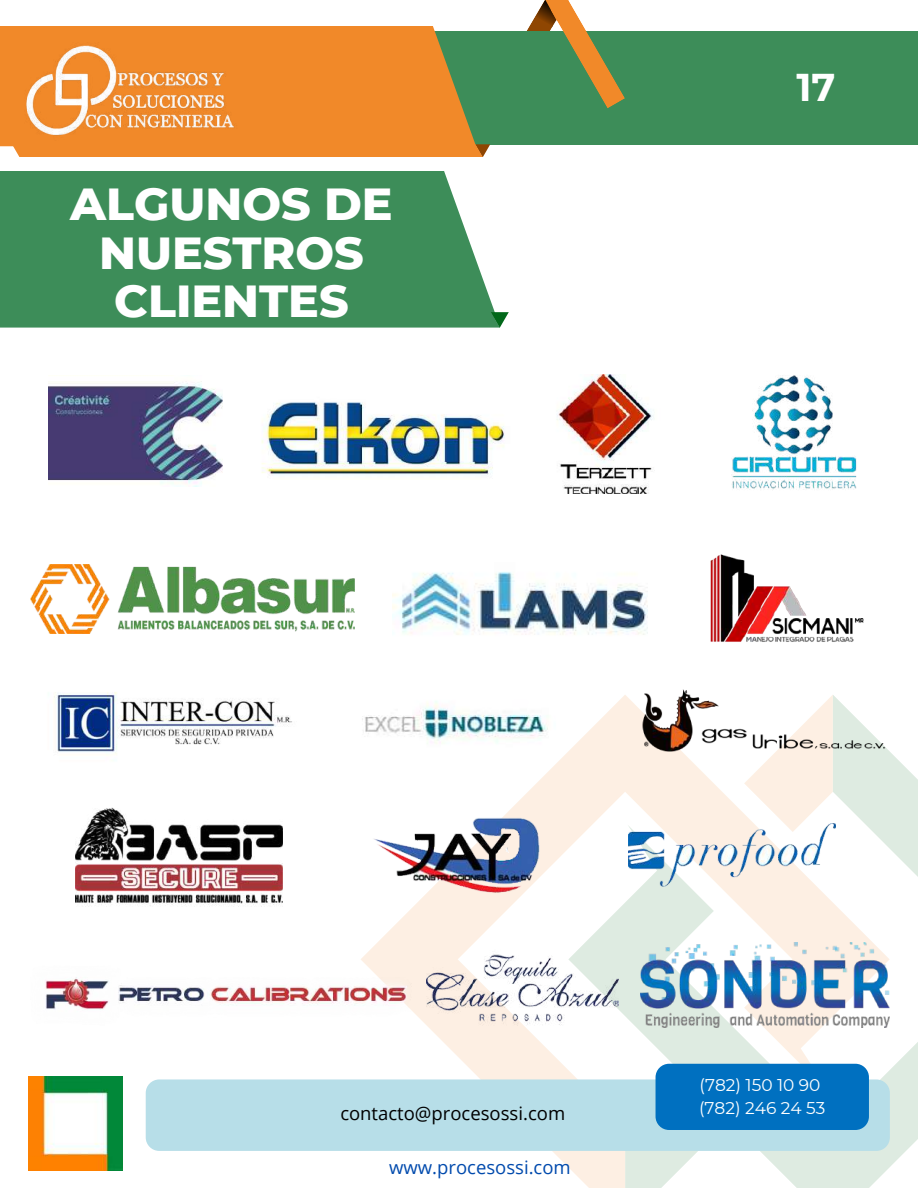
<style>
.page{position:relative;width:918px;height:1188px;background:#fff}
.page>*{position:absolute;margin:0;border:0;box-sizing:border-box;transform-origin:0 0}
.t1{font:800 45.75px/48.3px "Montserrat";color:#fff;text-align:center}
.t2{font:700 38.7px "Montserrat";color:#fff}
.t3{font:18.45px "Open Sans";color:#000}
.t4{font:18.45px "Open Sans";color:#004aad}
.t5{font:16.95px/23.7px "Montserrat";color:#fff}
</style>
<div class="page">
<div style="left:411px;top:31px;width:507px;height:113px;background:#3d8d59"></div>
<svg style="left:290px;top:0;width:335px;height:157px"></svg>
<svg style="left:0;top:26px;width:476px;height:120px;background:#de8a30"></svg>
<svg style="left:361px;top:701px;width:207px;height:466px"></svg>
<svg style="left:568px;top:702px;width:350px;height:486px"></svg>
<div style="left:0;top:171px;width:495px;height:141px;background:#3d8d59"></div>
<img style="left:28px;top:1076px;width:95px;height:95px">
<div style="left:146px;top:1079px;width:743px;height:72px;background:#b7dee8;border-radius:14px"></div>
<div style="left:656px;top:1064px;width:213px;height:66px;background:#0070c0;border-radius:14px"></div>
<img style="left:2px;top:26px;width:288px;height:156px">
<svg style="left:0;top:312px;width:509px;height:16px;background:#42905d"></svg>
<img style="left:48px;top:381px;width:174px;height:106px">
<img style="left:557px;top:374px;width:96px;height:120px">
<img style="left:31px;top:564px;width:324px;height:69px">
<img style="left:732px;top:375px;width:125px;height:115px">
<img style="left:53px;top:692px;width:239px;height:63px">
<img style="left:392px;top:571px;width:256px;height:64px">
<img style="left:45px;top:966px;width:368px;height:59px">
<img style="left:640px;top:943px;width:249px;height:84px">
<img style="left:618px;top:689px;width:288px;height:95px">
<img style="left:261px;top:402px;width:244px;height:73px">
<img style="left:426px;top:939px;width:192px;height:95px">
<img style="left:710px;top:554px;width:154px;height:88px">
<img style="left:629px;top:803px;width:207px;height:103px">
<img style="left:76px;top:807px;width:207px;height:99px">
<img style="left:361px;top:797px;width:218px;height:114px">
<p class="t1" style="left:70px;top:180px;width:324px">ALGUNOS DE<br>NUESTROS<br>CLIENTES</p>
<p class="t2" style="left:796px;top:63px;width:41px">17</p>
<p class="t3" style="left:340px;top:1100px;width:226px">contacto@procesossi.com</p>
<p class="t4" style="left:389px;top:1154px;width:183px">www.procesossi.com</p>
<p class="t5" style="left:699px;top:1073px;width:128px">(782) 150 10 90 (782) 246 24 53</p>
</div>
